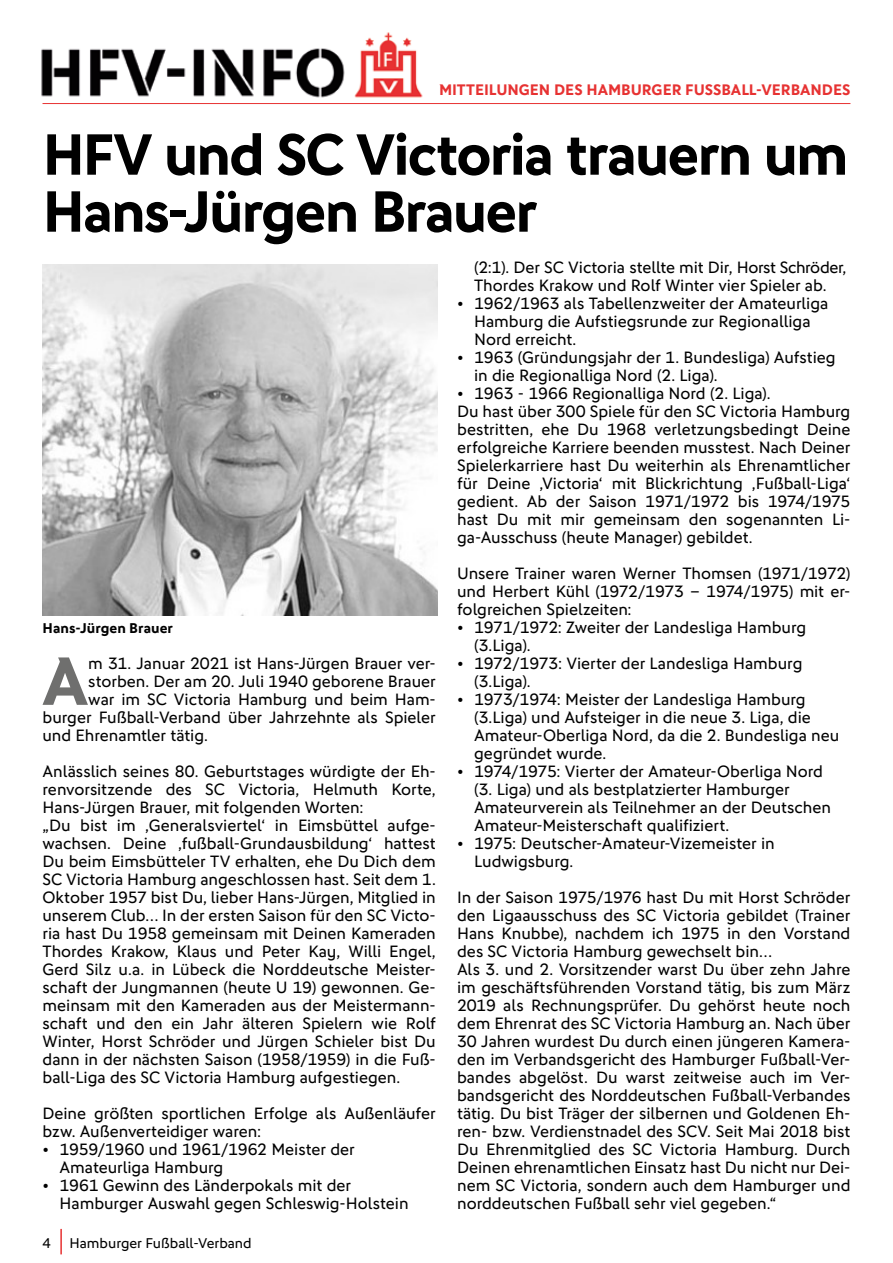
<style>
.page{position:relative;width:893px;height:1263px;background:#fff}
.page>*{position:absolute;margin:0;border:0;box-sizing:border-box;transform-origin:0 0}
.t1{font:700 68.7px "DFB Sans";color:#6f6f6e}
.t2{font:700 58.5px/57px "DFB Sans";letter-spacing:-.035em;color:#000}
.t3{font:16.5px/18px "DFB Sans";color:#000}
.t4{font:700 15.3px "DFB Sans";color:#e73232}
.t5{font:14.25px "DFB Sans";color:#000}
.t6{font:700 14.25px "DFB Sans";letter-spacing:.005em;color:#000}
</style>
<div class="page">
<hr style="left:60px;top:1229px;width:2px;height:25px;background:#e73232">
<img style="left:41px;top:32px;width:382px;height:66px">
<hr style="left:43px;top:103px;width:807px;height:1px;background:#e73232">
<img style="left:43px;top:264px;width:394px;height:351px">
<p class="t4" style="left:439px;top:80px;width:413px">MITTEILUNGEN DES HAMBURGER FUSSBALL-VERBANDES</p>
<h2 class="t2" style="left:43px;top:125px;width:807px">HFV und SC Victoria trauern um<br>Hans-Jürgen Brauer</h2>
<p class="t6" style="left:43px;top:619px;width:132px">Hans-Jürgen Brauer</p>
<h1 class="t1" style="left:42px;top:640px;width:48px">A</h1>
<p class="t3" style="left:88px;top:654px;width:349px">m 31. Januar 2021 ist Hans-Jürgen Brauer ver-</p>
<p class="t3" style="left:88px;top:672px;width:349px">storben. Der am 20. Juli 1940 geborene Brauer</p>
<p class="t3" style="left:88px;top:690px;width:349px">war im SC Victoria Hamburg und beim Ham-</p>
<p class="t3" style="left:43px;top:708px;width:395px">burger Fußball-Verband über Jahrzehnte als Spieler</p>
<p class="t3" style="left:43px;top:726px;width:167px">und Ehrenamtler tätig.</p>
<p class="t3" style="left:43px;top:762px;width:395px">Anlässlich seines 80. Geburtstages würdigte der Eh&shy;renvorsitzende des SC Victoria, Helmuth Korte, Hans-Jürgen Brauer, mit folgenden Worten:<br>„Du bist im ‚Generalsviertel‘ in Eimsbüttel aufge&shy;wachsen. Deine ‚fußball-Grundausbildung‘ hattest Du beim Eimsbütteler TV erhalten, ehe Du Dich dem SC Victoria Hamburg angeschlossen hast. Seit dem 1.<br>Oktober 1957 bist Du, lieber Hans-Jürgen, Mitglied in unserem Club… In der ersten Saison für den SC Victo&shy;ria hast Du 1958 gemeinsam mit Deinen Kameraden Thordes Krakow, Klaus und Peter Kay, Willi Engel, Gerd Silz u.a. in Lübeck die Norddeutsche Meister&shy;schaft der Jungmannen (heute U 19) gewonnen. Ge&shy;meinsam mit den Kameraden aus der Meistermann&shy;schaft und den ein Jahr älteren Spielern wie Rolf Winter, Horst Schröder und Jürgen Schieler bist Du dann in der nächsten Saison (1958/1959) in die Fuß&shy;ball-Liga des SC Victoria Hamburg aufgestiegen.</p>
<p class="t3" style="left:43px;top:1104px;width:395px">Deine größten sportlichen Erfolge als Außenläufer bzw. Außenverteidiger waren:</p>
<p class="t3" style="left:60px;top:1140px;width:297px;text-indent:-17px">• 1959/1960 und 1961/1962 Meister der<br>Amateurliga Hamburg</p>
<p class="t3" style="left:60px;top:1176px;width:351px;text-indent:-17px">• 1961 Gewinn des Länderpokals mit der<br>Hamburger Auswahl gegen Schleswig-Holstein</p>
<p class="t5" style="left:43px;top:1235px;width:10px">4</p>
<p class="t5" style="left:69px;top:1235px;width:184px">Hamburger Fußball-Verband</p>
<p class="t3" style="left:474px;top:258px;width:374px">(2:1). Der SC Victoria stellte mit Dir, Horst Schröder,<br>Thordes Krakow und Rolf Winter vier Spieler ab.</p>
<p class="t3" style="left:474px;top:294px;width:356px;text-indent:-17px">• 1962/1963 als Tabellenzweiter der Amateurliga<br>Hamburg die Aufstiegsrunde zur Regionalliga<br>Nord erreicht.</p>
<p class="t3" style="left:474px;top:348px;width:363px;text-indent:-17px">• 1963 (Gründungsjahr der 1. Bundesliga) Aufstieg in die Regionalliga Nord (2. Liga).</p>
<p class="t3" style="left:457px;top:384px;width:395px">• 1963 - 1966 Regionalliga Nord (2. Liga).<br>Du hast über 300 Spiele für den SC Victoria Hamburg bestritten, ehe Du 1968 verletzungsbedingt Deine erfolgreiche Karriere beenden musstest. Nach Deiner Spielerkarriere hast Du weiterhin als Ehrenamtlicher für Deine ‚Victoria‘ mit Blickrichtung ‚Fußball-Liga‘ gedient. Ab der Saison 1971/1972 bis 1974/1975 hast Du mit mir gemeinsam den sogenannten Li&shy;ga-Ausschuss (heute Manager) gebildet.</p>
<p class="t3" style="left:457px;top:564px;width:395px;text-align:justify">Unsere Trainer waren Werner Thomsen (1971/1972) und Herbert Kühl (1972/1973 – 1974/1975) mit er&shy;folgreichen Spielzeiten:</p>
<p class="t3" style="left:474px;top:618px;width:334px;text-indent:-17px">• 1971/1972: Zweiter der Landesliga Hamburg (3.Liga).</p>
<p class="t3" style="left:474px;top:654px;width:330px;text-indent:-17px">• 1972/1973: Vierter der Landesliga Hamburg (3.Liga).</p>
<p class="t3" style="left:474px;top:690px;width:367px;text-indent:-17px">• 1973/1974: Meister der Landesliga Hamburg (3.Liga) und Aufsteiger in die neue 3. Liga, die Amateur-Oberliga Nord, da die 2. Bundesliga neu gegründet wurde.</p>
<p class="t3" style="left:474px;top:762px;width:359px;text-indent:-17px">• 1974/1975: Vierter der Amateur-Oberliga Nord (3. Liga) und als bestplatzierter Hamburger Amateurverein als Teilnehmer an der Deutschen Amateur-Meisterschaft qualifiziert.</p>
<p class="t3" style="left:474px;top:834px;width:302px;text-indent:-17px">• 1975: Deutscher-Amateur-Vizemeister in<br>Ludwigsburg.</p>
<p class="t3" style="left:457px;top:888px;width:395px">In der Saison 1975/1976 hast Du mit Horst Schröder den Ligaausschuss des SC Victoria gebildet (Trainer Hans Knubbe), nachdem ich 1975 in den Vorstand des SC Victoria Hamburg gewechselt bin…<br>Als 3. und 2. Vorsitzender warst Du über zehn Jahre im geschäftsführenden Vorstand tätig, bis zum März 2019 als Rechnungsprüfer. Du gehörst heute noch dem Ehrenrat des SC Victoria Hamburg an. Nach über 30 Jahren wurdest Du durch einen jüngeren Kamera&shy;den im Verbandsgericht des Hamburger Fußball-Ver&shy;bandes abgelöst. Du warst zeitweise auch im Ver&shy;bandsgericht des Norddeutschen Fußball-Verbandes tätig. Du bist Träger der silbernen und Goldenen Eh&shy;ren- bzw. Verdienstnadel des SCV. Seit Mai 2018 bist Du Ehrenmitglied des SC Victoria Hamburg. Durch Deinen ehrenamtlichen Einsatz hast Du nicht nur Dei&shy;nem SC Victoria, sondern auch dem Hamburger und norddeutschen Fußball sehr viel gegeben.“</p>
</div>
